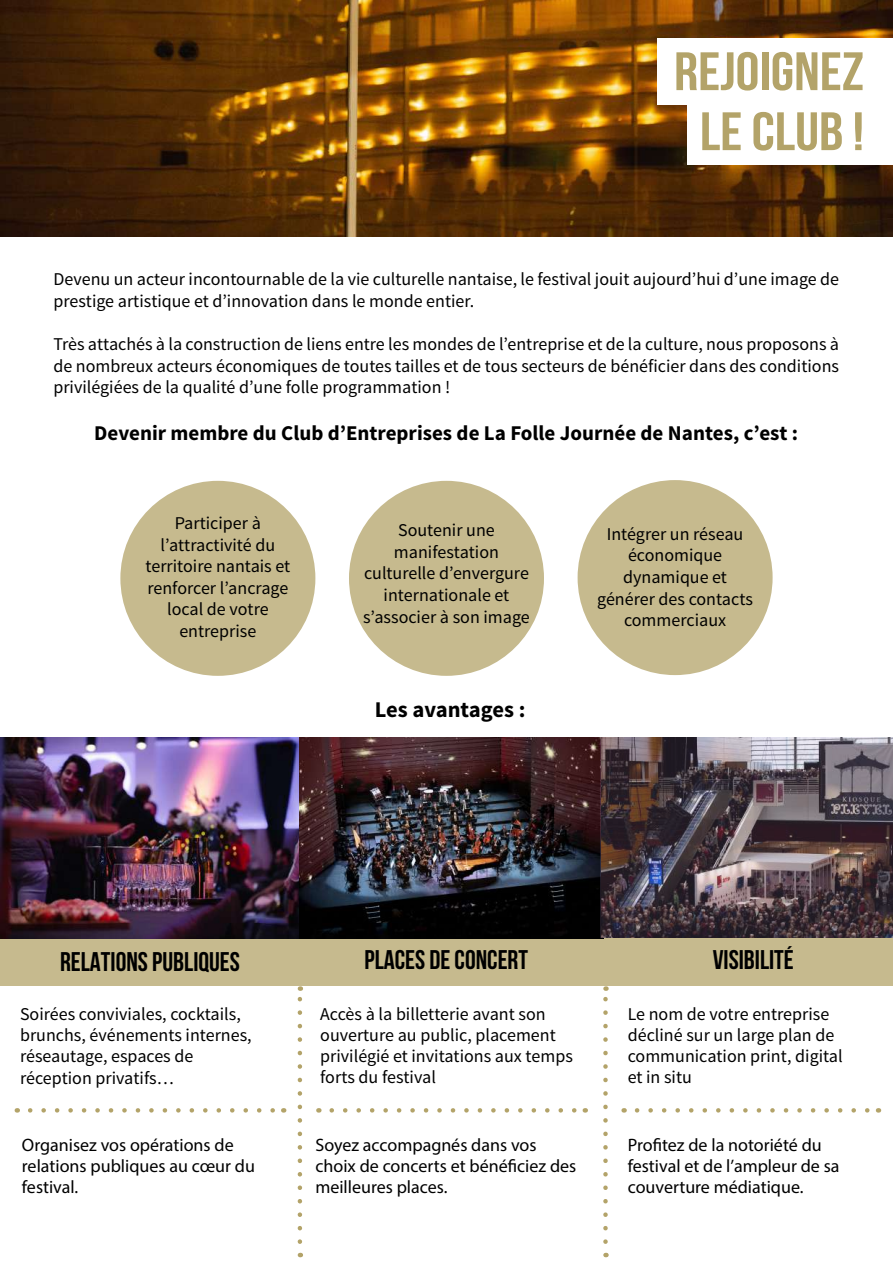
<style>
.page{position:relative;width:893px;height:1263px;background:#fff}
.page>*{position:absolute;margin:0;border:0;box-sizing:border-box;transform-origin:0 0}
.t1{font:700 54px/60px "Bebas Neue";color:#b3a369;text-align:center;scale:1.11 1}
.t2{font:700 27px "Bebas Neue";color:#000}
.t3{font:700 22.5px "Source Sans Pro";color:#000}
.t4{font:700 21px "Source Sans Pro";color:#000}
.t5{font:18px/21.6px "Source Sans Pro";color:#000}
.t6{font:18px/21px "Myriad Pro";color:#000}
</style>
<div class="page">
<img style="left:0;top:0;width:893px;height:237px">
<div style="left:0;top:937px;width:893px;height:48px;background:#c6ba8e"></div>
<div style="left:657px;top:39px;width:236px;height:66px;background:#fff"></div>
<div style="left:688px;top:104px;width:205px;height:60px;background:#fff"></div>
<div style="left:120px;top:481px;width:195px;height:195px;background:#c6ba8e;border-radius:50%"></div>
<div style="left:349px;top:481px;width:195px;height:195px;background:#c6ba8e;border-radius:50%"></div>
<div style="left:578px;top:480px;width:195px;height:195px;background:#c6ba8e;border-radius:50%"></div>
<img style="left:0;top:738px;width:601px;height:200px">
<img style="left:601px;top:738px;width:292px;height:200px">
<svg style="left:298px;top:986px;width:4px;height:256px"></svg>
<svg style="left:603px;top:986px;width:5px;height:256px"></svg>
<svg style="left:30px;top:1108px;width:245px;height:4px"></svg>
<svg style="left:332px;top:1108px;width:245px;height:4px"></svg>
<svg style="left:637px;top:1108px;width:233px;height:4px"></svg>
<h1 class="t1" style="left:674px;top:41px;width:173px">REJOIGNEZ<br>LE CLUB !</h1>
<p class="t5" style="left:53px;top:269px;width:787px">Devenu un acteur incontournable de la vie culturelle nantaise, le festival jouit aujourd’hui d’une image de prestige artistique et d’innovation dans le monde entier.</p>
<p class="t5" style="left:53px;top:334px;width:787px;text-align:justify">Très attachés à la construction de liens entre les mondes de l’entreprise et de la culture, nous proposons à de nombreux acteurs économiques de toutes tailles et de tous secteurs de bénéficier dans des conditions privilégiées de la qualité d’une folle programmation !</p>
<p class="t4" style="left:94px;top:420px;width:705px">Devenir membre du Club d’Entreprises de La Folle Journée de Nantes, c’est :</p>
<p class="t5" style="left:146px;top:512px;width:146px;text-align:center">Participer à l’attractivité du territoire nantais et renforcer l’ancrage local de votre entreprise</p>
<p class="t5" style="left:363px;top:520px;width:168px;text-align:center">Soutenir une manifestation culturelle d’envergure internationale et s’associer à son image</p>
<p class="t5" style="left:597px;top:523px;width:157px;text-align:center">Intégrer un réseau économique dynamique et générer des contacts commerciaux</p>
<p class="t3" style="left:375px;top:695px;width:152px">Les avantages :</p>
<h2 class="t2" style="left:60px;top:947px;width:181px">RELATIONS PUBLIQUES</h2>
<h2 class="t2" style="left:713px;top:945px;width:83px">VISIBILITÉ</h2>
<p class="t5" style="left:628px;top:1004px;width:216px;line-height:21px">Le nom de votre entreprise décliné sur un large plan de communication print, digital et in situ</p>
<h2 class="t2" style="left:364px;top:945px;width:165px">PLACES DE CONCERT</h2>
<p class="t5" style="left:20px;top:1004px;width:233px;line-height:21.1px">Soirées conviviales, cocktails, brunchs, événements internes, réseautage, espaces de réception privatifs…</p>
<p class="t5" style="left:320px;top:1004px;width:254px;line-height:21px">Accès à la billetterie avant son ouverture au public, placement privilégié et invitations aux temps forts du festival</p>
<p class="t6" style="left:22px;top:1134px;width:235px">Organisez vos opérations de relations publiques au cœur du festival.</p>
<p class="t6" style="left:315px;top:1134px;width:262px">Soyez accompagnés dans vos choix de concerts et bénéficiez des meilleures places.</p>
<p class="t6" style="left:628px;top:1134px;width:213px">Profitez de la notoriété du festival et de l’ampleur de sa couverture médiatique.</p>
</div>
